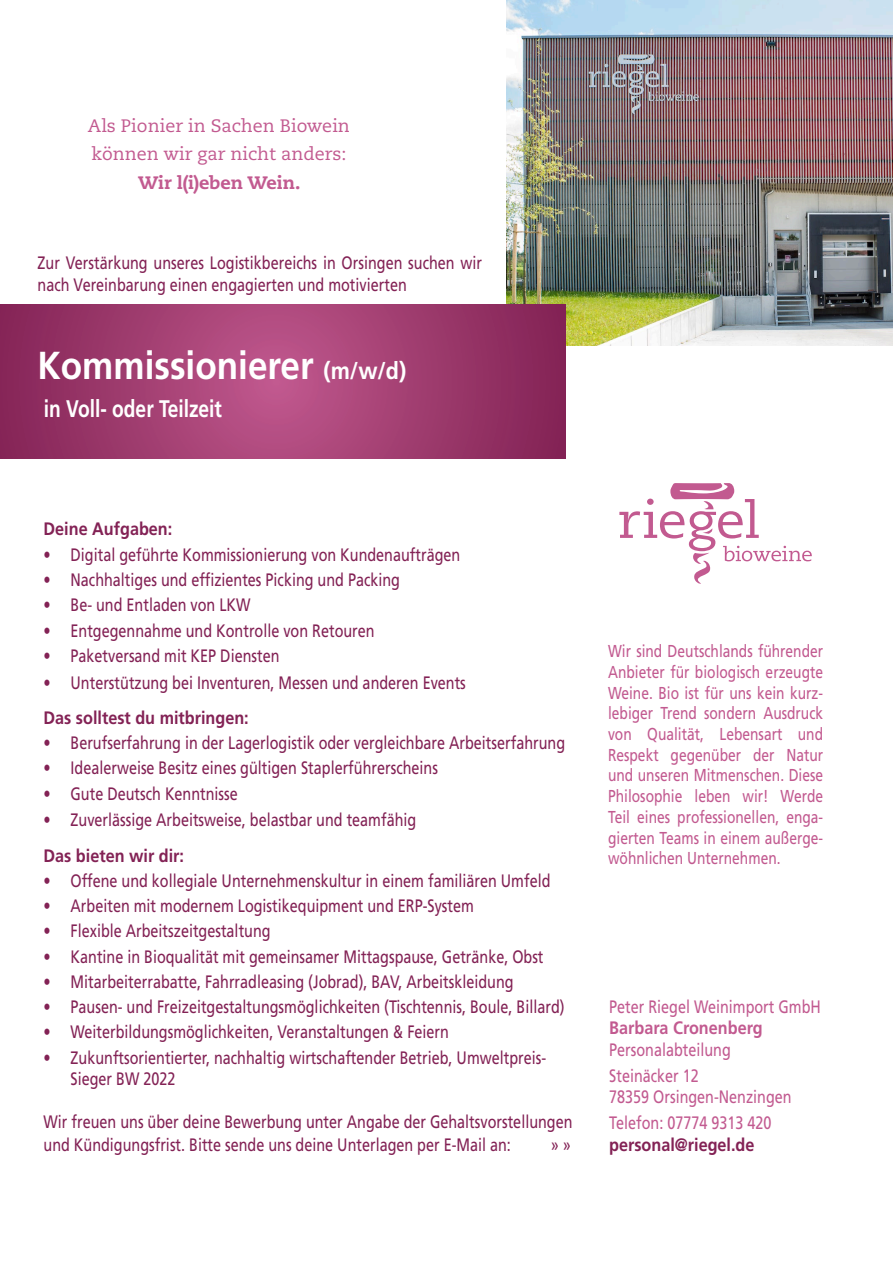
<style>
.page{position:relative;width:893px;height:1263px;background:#fff}
.page>*{position:absolute;margin:0;border:0;box-sizing:border-box;transform-origin:0 0}
.t1{font:700 39px "Frutiger LT Pro";color:#fff;scale:.9 1}
.t2{font:700 24px "Frutiger LT Pro";color:#fff;scale:.8 1}
.t3{font:18px/22.5px "Frutiger LT Pro";color:#832255;scale:.8 1}
.t4{font:18px/21.6px "Frutiger LT Pro";color:#c25a90;scale:.8 1}
.t5{font:700 18px "Frutiger LT Pro";color:#832255;scale:.9 1}
.t6{font:18px "Caecilia LT Pro 55 Roman";color:#c25a90}
.t7{font:800 18px "Caecilia LT Pro 85";color:#c25a90}
.t8{font:17.25px/20.7px "Frutiger LT Pro";color:#c25a90;text-align:justify;scale:.8 1}
.s1{font-size:24px}
.s2{font-weight:700}
.s3{font-weight:700;color:#832255}
</style>
<div class="page">
<img style="left:506px;top:0;width:387px;height:346px">
<svg style="left:0;top:304px;width:566px;height:155px;background:#9f3c6f"></svg>
<svg style="left:619px;top:483px;width:193px;height:101px"></svg>
<p class="t6" style="left:88px;top:114px;width:263px">Als Pionier in Sachen Biowein</p>
<p class="t6" style="left:92px;top:142px;width:256px">können wir gar nicht anders:</p>
<p class="t7" style="left:138px;top:170px;width:164px">Wir l(i)eben Wein.</p>
<p class="t3" style="left:38px;top:251px;width:557px">Zur Verstärkung unseres Logistikbereichs in Orsingen suchen wir nach Vereinbarung einen engagierten und motivierten</p>
<p class="t1" style="left:37px;top:342px;width:411px">Kommissionierer <span class="s1">(m/w/d)</span></p>
<p class="t2" style="left:44px;top:395px;width:224px">in Voll- oder Teilzeit</p>
<p class="t5" style="left:44px;top:518px;width:145px">Deine Aufgaben:</p>
<p class="t3" style="left:44px;top:543px;width:522px">• Digital geführte Kommissionierung von Kundenaufträgen</p>
<p class="t3" style="left:44px;top:569px;width:447px">• Nachhaltiges und effizientes Picking und Packing</p>
<p class="t3" style="left:44px;top:594px;width:260px">• Be- und Entladen von LKW</p>
<p class="t3" style="left:44px;top:619px;width:415px">• Entgegennahme und Kontrolle von Retouren</p>
<p class="t3" style="left:44px;top:644px;width:296px">• Paketversand mit KEP Diensten</p>
<p class="t3" style="left:44px;top:671px;width:529px">• Unterstützung bei Inventuren, Messen und anderen Events</p>
<p class="t5" style="left:44px;top:707px;width:230px">Das solltest du mitbringen:</p>
<p class="t3" style="left:44px;top:732px;width:653px">• Berufserfahrung in der Lagerlogistik oder vergleichbare Arbeitserfahrung</p>
<p class="t3" style="left:44px;top:757px;width:494px">• Idealerweise Besitz eines gültigen Staplerführerscheins</p>
<p class="t3" style="left:44px;top:782px;width:244px">• Gute Deutsch Kenntnisse</p>
<p class="t3" style="left:44px;top:809px;width:467px">• Zuverlässige Arbeitsweise, belastbar und teamfähig</p>
<p class="t5" style="left:44px;top:844px;width:158px">Das bieten wir dir:</p>
<p class="t3" style="left:44px;top:869px;width:635px">• Offene und kollegiale Unternehmenskultur in einem familiären Umfeld</p>
<p class="t3" style="left:44px;top:895px;width:539px">• Arbeiten mit modernem Logistikequipment und ERP-System</p>
<p class="t3" style="left:44px;top:920px;width:285px">• Flexible Arbeitszeitgestaltung</p>
<p class="t3" style="left:44px;top:945px;width:626px">• Kantine in Bioqualität mit gemeinsamer Mittagspause, Getränke, Obst</p>
<p class="t3" style="left:44px;top:970px;width:589px">• Mitarbeiterrabatte, Fahrradleasing (Jobrad), BAV, Arbeitskleidung</p>
<p class="t3" style="left:44px;top:996px;width:653px">• Pausen- und Freizeitgestaltungsmöglichkeiten (Tischtennis, Boule, Billard)</p>
<p class="t3" style="left:44px;top:1021px;width:508px">• Weiterbildungsmöglichkeiten, Veranstaltungen &amp; Feiern</p>
<p class="t3" style="left:71px;top:1047px;width:596px;line-height:21px;text-indent:-27px">• Zukunftsorientierter, nachhaltig wirtschaftender Betrieb, Umweltpreis-<br>Sieger BW 2022</p>
<p class="t3" style="left:44px;top:1111px;width:663px">Wir freuen uns über deine Bewerbung unter Angabe der Gehaltsvorstellungen und Kündigungsfrist. Bitte sende uns deine Unterlagen per E-Mail an:</p>
<p class="t3" style="left:551px;top:1133px;width:27px">» »</p>
<p class="t8" style="left:608px;top:641px;width:270px">Wir sind Deutschlands führender Anbieter für biologisch erzeugte Weine. Bio ist für uns kein kurz&shy;lebiger Trend sondern Ausdruck von Qualität, Lebensart und Respekt gegenüber der Natur und unseren Mitmenschen. Diese Philosophie leben wir! Werde Teil eines professionellen, enga&shy;gierten Teams in einem außerge&shy;wöhnlichen Unternehmen.</p>
<p class="t4" style="left:609px;top:995px;width:266px">Peter Riegel Weinimport GmbH<br><span class="s2">Barbara Cronenberg<br></span>Personalabteilung</p>
<p class="t4" style="left:609px;top:1064px;width:230px">Steinäcker 12<br>78359 Orsingen-Nenzingen</p>
<p class="t4" style="left:609px;top:1112px;width:204px">Telefon: 07774 9313 420 <span class="s3">personal@riegel.de</span></p>
</div>
